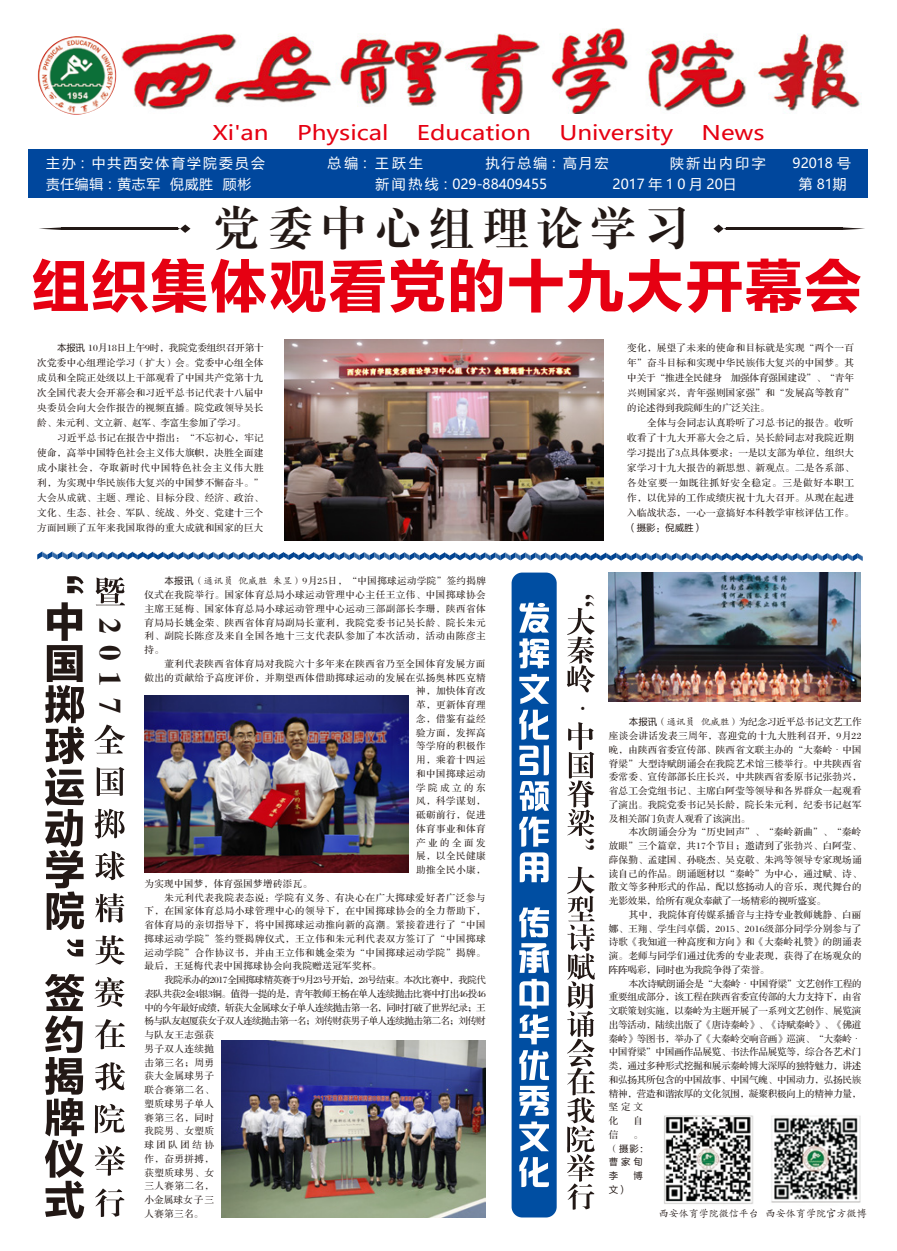
<style>
.page{position:relative;width:897px;height:1251px;background:#fff}
.page>*{position:absolute;margin:0;border:0;box-sizing:border-box;transform-origin:0 0}
.t1{font:57.75px "FZLTDHK GBK1 0";letter-spacing:.025em;color:#e60012}
.t2{font:45.25px "FZXBSK GBK1 0";letter-spacing:.2em;color:#221815}
.t3{font:31px "FZXBSK GBK1 0";letter-spacing:.345em;color:#221815}
.t4{font:28.5px "FZXBSK GBK1 0";color:#221815}
.t5{font:300 28.5px "Adobe Song Std";color:#221815}
.t6{font:20px "Microsoft Ya Hei";color:#e60012;scale:1.2 1}
.t7{font:13.75px "Microsoft Ya Hei";letter-spacing:.05em;color:#fff}
.t8{font:13.75px "Microsoft Ya Hei";color:#fff}
.t9{font:13.75px "Microsoft Ya Hei";letter-spacing:.16em;color:#fff}
.t10{font:10px "FZKTK GBK1 0";color:#221815}
.t11{font:9.5px/15px "FZS3 K GBK1 0";letter-spacing:.04em;color:#221815;text-align:justify}
.t12{font:9.5px "FZS3 K GBK1 0";letter-spacing:.065em;color:#221815}
.t13{font:9.5px/13.8px "FZS3 K GBK1 0";letter-spacing:-.015em;color:#221815}
.t14{font:9.5px "FZS3 K GBK1 0";letter-spacing:-.05em;color:#221815}
.t15{font:9.5px "FZS3 K GBK1 0";letter-spacing:-.03em;color:#221815}
.t16{font:9.5px "FZS3 K GBK1 0";letter-spacing:-.035em;color:#221815}
.t17{font:9.5px/13.8px "FZLTHK GBK1 0";letter-spacing:.045em;color:#221815;text-align:justify}
.s1{font-family:"FZLTHK GBK1 0"}
.s2{font-family:"FZKTK GBK1 0"}
.s3{font-family:"Adobe Song Std";font-weight:300}
.s4{font-family:"FZBSK GBK1 0"}
.s5{font-size:10.12px}
</style>
<div class="page">
<div style="left:511px;top:572px;width:45px;height:645px;background:#004ea2;border-radius:11px"></div>
<img style="left:121px;top:28px;width:739px;height:86px">
<img style="left:38px;top:36px;width:78px;height:79px">
<div style="left:29px;top:149px;width:839px;height:49px;background:#00479d"></div>
<img style="left:664px;top:1115px;width:89px;height:89px">
<img style="left:771px;top:1115px;width:90px;height:88px">
<svg style="left:37px;top:551px;width:825px;height:10px"></svg>
<svg style="left:567px;top:608px;width:28px;height:84px"></svg>
<svg style="left:567px;top:722px;width:27px;height:114px"></svg>
<svg style="left:567px;top:866px;width:28px;height:344px"></svg>
<svg style="left:519px;top:603px;width:30px;height:279px"></svg>
<svg style="left:519px;top:907px;width:30px;height:280px"></svg>
<img style="left:609px;top:572px;width:251px;height:130px">
<hr style="left:0;top:597px;width:1px;height:104px;background:#ea5514">
<svg style="left:96px;top:577px;width:29px;height:28px"></svg>
<svg style="left:94px;top:725px;width:31px;height:492px"></svg>
<svg style="left:67px;top:576px;width:16px;height:18px"></svg>
<svg style="left:45px;top:602px;width:39px;height:328px"></svg>
<svg style="left:67px;top:939px;width:16px;height:18px"></svg>
<svg style="left:45px;top:974px;width:39px;height:245px"></svg>
<svg style="left:842px;top:227px;width:23px;height:3px"></svg>
<hr style="left:819px;top:227px;width:23px;height:3px;background:#221815">
<hr style="left:795px;top:227px;width:24px;height:3px;background:#221815">
<hr style="left:772px;top:227px;width:23px;height:3px;background:#221815">
<hr style="left:749px;top:227px;width:23px;height:3px;background:#221815">
<hr style="left:726px;top:227px;width:23px;height:3px;background:#221815">
<svg style="left:713px;top:224px;width:13px;height:9px"></svg>
<svg style="left:39px;top:227px;width:23px;height:3px"></svg>
<hr style="left:62px;top:227px;width:23px;height:3px;background:#221815">
<hr style="left:85px;top:227px;width:23px;height:3px;background:#221815">
<hr style="left:108px;top:227px;width:23px;height:3px;background:#221815">
<hr style="left:131px;top:227px;width:23px;height:3px;background:#221815">
<hr style="left:154px;top:227px;width:23px;height:3px;background:#221815">
<svg style="left:177px;top:224px;width:13px;height:9px"></svg>
<img style="left:284px;top:339px;width:319px;height:202px">
<img style="left:144px;top:695px;width:264px;height:177px">
<img style="left:221px;top:1040px;width:264px;height:177px">
<h3 class="t6" style="left:212px;top:120px;width:48px">Xi'an</h3>
<h3 class="t6" style="left:297px;top:120px;width:78px">Physical</h3>
<h3 class="t6" style="left:417px;top:120px;width:97px">Education</h3>
<h3 class="t6" style="left:559px;top:120px;width:96px">University</h3>
<h3 class="t6" style="left:701px;top:120px;width:54px">News</h3>
<h3 class="t8" style="left:375px;top:175px;width:173px">新闻热线：029-88409455</h3>
<h3 class="t7" style="left:612px;top:175px;width:125px">2017 年 1 0 月 20日</h3>
<h3 class="t7" style="left:798px;top:175px;width:49px">第 81期</h3>
<h3 class="t7" style="left:485px;top:154px;width:124px">执行总编：高月宏</h3>
<h3 class="t7" style="left:670px;top:154px;width:97px">陕新出内印字</h3>
<h3 class="t7" style="left:792px;top:154px;width:60px">92018 号</h3>
<h3 class="t9" style="left:46px;top:154px;width:220px">主办：中共西安体育学院委员会</h3>
<h3 class="t7" style="left:327px;top:154px;width:97px">总编：王跃生</h3>
<h3 class="t7" style="left:46px;top:175px;width:206px">责任编辑：黄志军 倪威胜 顾彬</h3>
<h2 class="t2" style="left:214px;top:203px;width:476px">党委中心组理论学习</h2>
<h1 class="t1" style="left:32px;top:254px;width:831px">组织集体观看党的十九大开幕会</h1>
<p class="t11" style="left:37px;top:341px;width:228px;text-indent:20px"><span class="s1">本报讯</span> 10月18日上午9时，我院党委组织召开第十次党委中心组理论学习（扩大）会。党委中心组全体成员和全院正处级以上干部观看了中国共产党第十九次全国代表大会开幕会和习近平总书记代表十八届中央委员会向大会作报告的视频直播。院党政领导吴长龄、朱元利、文立新、赵军、李富生参加了学习。</p>
<p class="t11" style="left:37px;top:431px;width:228px;text-indent:20px">习近平总书记在报告中指出：“不忘初心，牢记使命，高举中国特色社会主义伟大旗帜，决胜全面建成小康社会，夺取新时代中国特色社会主义伟大胜利，为实现中华民族伟大复兴的中国梦不懈奋斗。”大会从成就、主题、理论、目标分段、经济、政治、文化、生态、社会、军队、统战、外交、党建十三个方面回顾了五年来我国取得的重大成就和国家的巨大</p>
<h3 class="t3" style="left:127px;top:618px;width:96px;rotate:90deg">2017</h3>
<h3 class="t3" style="left:127px;top:639px;width:96px;rotate:90deg">2017</h3>
<p class="t11" style="left:144px;top:575px;width:343px;line-height:13.8px;text-indent:20px"><span class="s1">本报讯</span><span class="s2">（通讯员倪威胜朱昱）</span>9月25日，“中国掷球运动学院”签约揭牌仪式在我院举行。国家体育总局小球运动管理中心主任王立伟、中国掷球协会主席王延梅、国家体育总局小球运动管理中心运动三部副部长李珊，陕西省体育局局长姚金荣、陕西省体育局副局长董利，我院党委书记吴长龄、院长朱元利、副院长陈彦及来自全国各地十三支代表队参加了本次活动，活动由陈彦主持。</p>
<p class="t12" style="left:164px;top:659px;width:322px">董利代表陕西省体育局对我院六十多年来在陕西省乃至全国体育发展方面</p>
<p class="t12" style="left:144px;top:672px;width:342px">做出的贡献给予高度评价，并期望西体借助掷球运动的发展在弘扬奥林匹克精</p>
<p class="t11" style="left:416px;top:684px;width:71px">神，加快体育改</p>
<p class="t11" style="left:416px;top:698px;width:71px">革，更新体育理</p>
<p class="t11" style="left:416px;top:711px;width:71px">念，借鉴有益经</p>
<p class="t11" style="left:416px;top:725px;width:71px">验方面，发挥高</p>
<p class="t12" style="left:416px;top:741px;width:71px">等学府的积极作</p>
<p class="t11" style="left:416px;top:753px;width:71px">用，乘着十四运</p>
<p class="t12" style="left:416px;top:769px;width:71px">和中国掷球运动</p>
<p class="t11" style="left:416px;top:780px;width:71px">学院成立的东</p>
<p class="t11" style="left:416px;top:794px;width:71px">风，科学谋划，</p>
<p class="t11" style="left:416px;top:808px;width:71px">砥砺前行，促进</p>
<p class="t12" style="left:416px;top:824px;width:71px">体育事业和体育</p>
<p class="t11" style="left:416px;top:835px;width:71px">产业的全面发</p>
<p class="t11" style="left:416px;top:849px;width:71px">展，以全民健康</p>
<p class="t11" style="left:416px;top:863px;width:71px">助推全民小康，</p>
<p class="t11" style="left:144px;top:876px;width:169px">为实现中国梦，体育强国梦增砖添瓦。</p>
<p class="t12" style="left:164px;top:892px;width:322px">朱元利代表我院表态说：学院有义务、有决心在广大掷球爱好者广泛参与</p>
<p class="t12" style="left:144px;top:906px;width:342px">下，在国家体育总局小球管理中心的领导下，在中国掷球协会的全力帮助下，</p>
<p class="t12" style="left:144px;top:920px;width:342px">省体育局的亲切指导下，将中国掷球运动推向新的高潮。紧接着进行了“中国</p>
<p class="t12" style="left:144px;top:934px;width:342px">掷球运动学院”签约暨揭牌仪式，王立伟和朱元利代表双方签订了“中国掷球</p>
<p class="t12" style="left:144px;top:947px;width:342px">运动学院”合作协议书，并由王立伟和姚金荣为“中国掷球运动学院”揭牌。</p>
<p class="t11" style="left:144px;top:959px;width:238px">最后，王延梅代表中国掷球协会向我院赠送冠军奖杯。</p>
<p class="t16" style="left:164px;top:975px;width:323px">我院承办的2017全国掷球精英赛于9月23号开始，28号结束。本次比赛中，我院代</p>
<p class="t15" style="left:144px;top:989px;width:343px">表队共获2金4银3铜。值得一提的是，青年教师王杨在单人连续抛击比赛中打出46投46</p>
<p class="t14" style="left:144px;top:1002px;width:343px">中的今年最好成绩，斩获大金属球女子单人连续抛击第一名，同时打破了世界纪录；王</p>
<p class="t14" style="left:144px;top:1016px;width:343px">杨与队友赵厦获女子双人连续抛击第一名；刘传财获男子单人连续抛击第二名；刘传财</p>
<p class="t12" style="left:144px;top:1030px;width:71px">与队友王志强获</p>
<p class="t12" style="left:144px;top:1044px;width:71px">男子双人连续抛</p>
<p class="t11" style="left:144px;top:1055px;width:71px">击第三名；周勇</p>
<p class="t12" style="left:144px;top:1071px;width:71px">获大金属球男子</p>
<p class="t11" style="left:144px;top:1083px;width:71px">联合赛第二名、</p>
<p class="t12" style="left:144px;top:1099px;width:71px">塑质球男子单人</p>
<p class="t11" style="left:144px;top:1110px;width:71px">赛第三名，同时</p>
<p class="t11" style="left:144px;top:1124px;width:71px">我院男、女塑质</p>
<p class="t11" style="left:144px;top:1138px;width:71px">球团队团结协</p>
<p class="t11" style="left:144px;top:1151px;width:71px">作，奋勇拼搏，</p>
<p class="t11" style="left:144px;top:1165px;width:71px">获塑质球男、女</p>
<p class="t11" style="left:144px;top:1179px;width:71px">三人赛第二名，</p>
<p class="t11" style="left:144px;top:1193px;width:71px">小金属球女子三</p>
<p class="t11" style="left:144px;top:1206px;width:60px">人赛第三名。</p>
<h3 class="t4" style="left:597px;top:578px;width:30px;rotate:90deg">“</h3>
<p class="t11" style="left:627px;top:340px;width:228px">变化，展望了未来的使命和目标就是实现“两个一百年”奋斗目标和实现中华民族伟大复兴的中国梦。其中关于“推进全民健身 加强体育强国建设”、“青年兴则国家兴，青年强则国家强”和“发展高等教育”的论述得到我院师生的广泛关注。</p>
<p class="t11" style="left:627px;top:415px;width:228px;text-indent:20px">全体与会同志认真聆听了习总书记的报告。收听收看了十九大开幕大会之后，吴长龄同志对我院近期学习提出了3点具体要求：一是以支部为单位，组织大家学习十九大报告的新思想、新观点。二是各系部、各处室要一如既往抓好安全稳定。三是做好本职工作，以优异的工作成绩庆祝十九大召开。从现在起进入临战状态，一心一意搞好本科教学审核评估工作。</p>
<p class="t17" style="left:627px;top:521px;width:77px">（摄影：倪威胜）</p>
<h3 class="t5" style="left:598px;top:693px;width:30px;rotate:90deg">·</h3>
<h3 class="t4" style="left:597px;top:837px;width:30px;rotate:90deg">”</h3>
<p class="t11" style="left:609px;top:716px;width:254px;line-height:13.8px;text-indent:20px"><span class="s1">本报讯</span><span class="s2">（通讯员 倪威胜）</span>为纪念习近平总书记文艺工作座谈会讲话发表三周年，喜迎党的十九大胜利召开，9月22晚，由陕西省委宣传部、陕西省文联主办的“大秦岭<span class="s3">·</span>中国脊梁”大型诗赋朗诵会在我院艺术馆三楼举行。中共陕西省委常委、宣传部部长庄长兴，中共陕西省委原书记张勃兴，省总工会党组书记、主席白阿莹等领导和各界群众一起观看了演出。我院党委书记吴长龄，院长朱元利，纪委书记赵军及相关部门负责人观看了该演出。</p>
<p class="t11" style="left:609px;top:826px;width:254px;line-height:13.8px;text-indent:20px">本次朗诵会分为“历史回声”、“秦岭新曲”、“秦岭放眼”三个篇章，共17个节目；邀请到了张勃兴、白阿莹、薛保勤、孟建国、孙晓杰、吴克敬、朱鸿等领导专家现场诵读自己的作品。朗诵题材以“秦岭”为中心，通过赋、诗、散文等多种形式的作品，配以悠扬动人的音乐，现代舞台的光影效果，给所有观众奉献了一场精彩的视听盛宴。</p>
<p class="t11" style="left:609px;top:908px;width:254px;line-height:13.8px;text-indent:20px">其中，我院体育传媒系播音与主持专业教师姚静、白丽娜、王翔、学生闫卓儒，2015、2016级部分同学分别参与了诗歌《我知道一种高度和方向》和《大秦岭礼赞》的朗诵表演。老师与同学们通过优秀的专业表现，获得了在场观众的阵阵喝彩，同时也为我院争得了荣誉。</p>
<p class="t13" style="left:609px;top:977px;width:254px;text-indent:20px">本次诗赋朗诵会是“大秦岭<span class="s3">·</span>中国脊梁”文艺创作工程的重要组成部分，该工程在陕西省委宣传部的大力支持下，由省文联策划实施，以秦岭为主题开展了一系列文艺创作、展览演出等活动，陆续出版了《唐诗秦岭》、《诗赋秦岭》、《佛道秦岭》等图书，举办了《大秦岭交响音画》巡演、“大秦岭<span class="s3">·</span>中国脊梁”中国画作品展览、书法作品展览等，综合各艺术门类，通过多种形式挖掘和展示秦岭博大深厚的独特魅力，讲述和弘扬其所包含的中国故事、中国气魄、中国动力，弘扬民族精神，营造和谐浓厚的文化氛围，凝聚积极向上的精神力量，坚定文<br>化</p>
<p class="t11" style="left:633px;top:1114px;width:11px">自</p>
<p class="t11" style="left:609px;top:1127px;width:11px">信</p>
<p class="t11" style="left:633px;top:1127px;width:11px">。</p>
<p class="t17" style="left:609px;top:1141px;width:35px"><span class="s4">（</span>摄影:曹家旬李</p>
<p class="t17" style="left:633px;top:1169px;width:11px">博</p>
<p class="t17" style="left:609px;top:1183px;width:20px">文）</p>
<p class="t10" style="left:658px;top:1209px;width:209px">西安体育学院微信平台 <span class="s5">西安体育学院官方微博</span></p>
</div>
